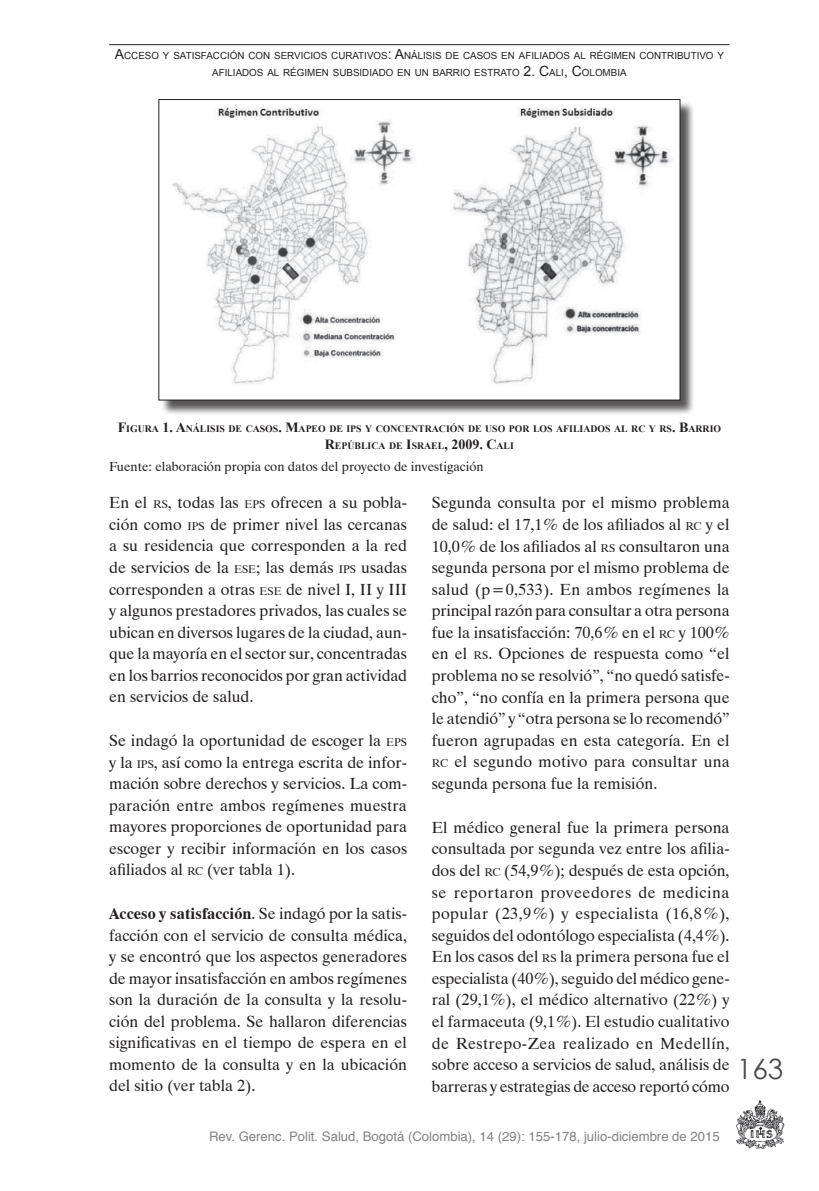
<style>
.page{position:relative;width:819px;height:1191px;background:#fff}
.page>*{position:absolute;margin:0;border:0;box-sizing:border-box;transform-origin:0 0}
.t1{font:28px "Century Gothic";color:#4b4c4d}
.t2{font:16.1px/21.5px "Dutch 801 BT";color:#231f20;text-align:justify}
.t3{font:13.12px "Helvetica";color:#808285}
.t4{font:13.12px "Dutch 801 BT";color:#231f20}
.t5{font:9.8px/16.8px "Arial";color:#231f20;text-align:center}
.t6{font:700 9.8px/16.8px "Times New Roman";color:#231f20;text-align:center}
.s1{font-size:14px}
.s2{font-size:11.2px}
.s3{font-style:inherit}
.s4{font-weight:700}
</style>
<div class="page">
<img style="left:736px;top:1100px;width:48px;height:49px">
<hr style="left:109px;top:44px;width:620px;height:1px;background:#231f20">
<div style="left:160px;top:101px;width:535px;height:314px;background:#231f20;opacity:.75"></div>
<div style="left:159px;top:100px;width:521px;height:300px;background:#fff"></div>
<img style="left:171px;top:107px;width:501px;height:277px">
<div style="left:158px;top:99px;width:522px;height:301px;border:1px solid #231f20"></div>
<p class="t5" style="left:115px;top:48px;width:610px"><span class="s1">A</span>CCESO Y SATISFACCIÓN CON SERVICIOS CURATIVOS<span class="s1">: A</span>NÁLISIS DE CASOS EN AFILIADOS AL RÉGIMEN CONTRIBUTIVO Y<br>AFILIADOS AL RÉGIMEN SUBSIDIADO EN UN BARRIO ESTRATO <span class="s1">2. C</span>ALI<span class="s1">, C</span>OLOMBIA</p>
<p class="t6" style="left:118px;top:420px;width:605px"><span class="s1">F</span>IGURA <span class="s1">1. A</span>NÁLISIS DE CASOS<span class="s1">. M</span>APEO DE IPS Y CONCENTRACIÓN DE USO POR LOS AFILIADOS AL RC Y RS<span class="s1">. B</span>ARRIO<br><span class="s1">R</span>EPÚBLICA DE <span class="s1">I</span>SRAEL<span class="s1">, 2009. C</span>ALI</p>
<p class="t4" style="left:109px;top:457px;width:376px">Fuente: elaboración propia con datos del proyecto de investigación</p>
<p class="t2" style="left:109px;top:491px;width:299px">En el <span class="s2">RS</span>, todas las <span class="s2">EPS</span> ofrecen a su pobla&shy;ción como <span class="s2">IPS</span> de primer nivel las cercanas a su residencia que corresponden a la red de servicios de la <span class="s2">ESE</span><span class="s3">;</span> las demás <span class="s2">IPS</span> usadas corresponden a otras <span class="s2">ESE</span> de nivel I, II y III y algunos prestadores privados, las cuales se ubican en diversos lugares de la ciudad, aun&shy;que la mayoría en el sector sur, concentradas en los barrios reconocidos por gran actividad en servicios de salud.</p>
<p class="t2" style="left:109px;top:729px;width:299px">Se indagó la oportunidad de escoger la <span class="s2">EPS </span>y la <span class="s2">IPS</span>, así como la entrega escrita de infor&shy;mación sobre derechos y servicios. La com&shy;paración entre ambos regímenes muestra mayores proporciones de oportunidad para escoger y recibir información en los casos afiliados al <span class="s2">RC</span> (ver tabla 1).</p>
<p class="t2" style="left:109px;top:902px;width:299px"><span class="s4">Acceso y satisfacción</span>. Se indagó por la satis&shy;facción con el servicio de consulta médica, y se encontró que los aspectos generadores de mayor insatisfacción en ambos regímenes son la duración de la consulta y la resolu&shy;ción del problema. Se hallaron diferencias significativas en el tiempo de espera en el momento de la consulta y en la ubicación del sitio (ver tabla 2).</p>
<p class="t2" style="left:432px;top:491px;width:299px">Segunda consulta por el mismo problema de salud: el 17,1% de los afiliados al <span class="s2">RC</span> y el 10,0% de los afiliados al <span class="s2">RS</span> consultaron una segunda persona por el mismo problema de salud (p=0,533). En ambos regímenes la principal razón para consultar a otra persona fue la insatisfacción: 70,6% en el <span class="s2">RC</span> y 100% en el <span class="s2">RS</span>. Opciones de respuesta como “el problema no se resolvió”, “no quedó satisfe&shy;cho”, “no confía en la primera persona que le atendió” y “otra persona se lo recomendó” fueron agrupadas en esta categoría. En el <span class="s2">RC</span> el segundo motivo para consultar una segunda persona fue la remisión.</p>
<p class="t2" style="left:432px;top:815px;width:299px">El médico general fue la primera persona consultada por segunda vez entre los afilia&shy;dos del <span class="s2">RC</span> (54,9%); después de esta opción, se reportaron proveedores de medicina popular (23,9%) y especialista (16,8%), seguidos del odontólogo especialista (4,4%).<br>En los casos del <span class="s2">RS</span> la primera persona fue el especialista (40%), seguido del médico gene&shy;ral (29,1%), el médico alternativo (22%) y el farmaceuta (9,1%). El estudio cualitativo de Restrepo-Zea realizado en Medellín, sobre acceso a servicios de salud, análisis de barreras y estrategias de acceso reportó cómo</p>
<h1 class="t1" style="left:736px;top:1051px;width:48px">163</h1>
<p class="t3" style="left:209px;top:1125px;width:512px">Rev. Gerenc. Polit. Salud, Bogotá (Colombia), 14 (29): 155-178, julio-diciembre de 2015</p>
</div>
